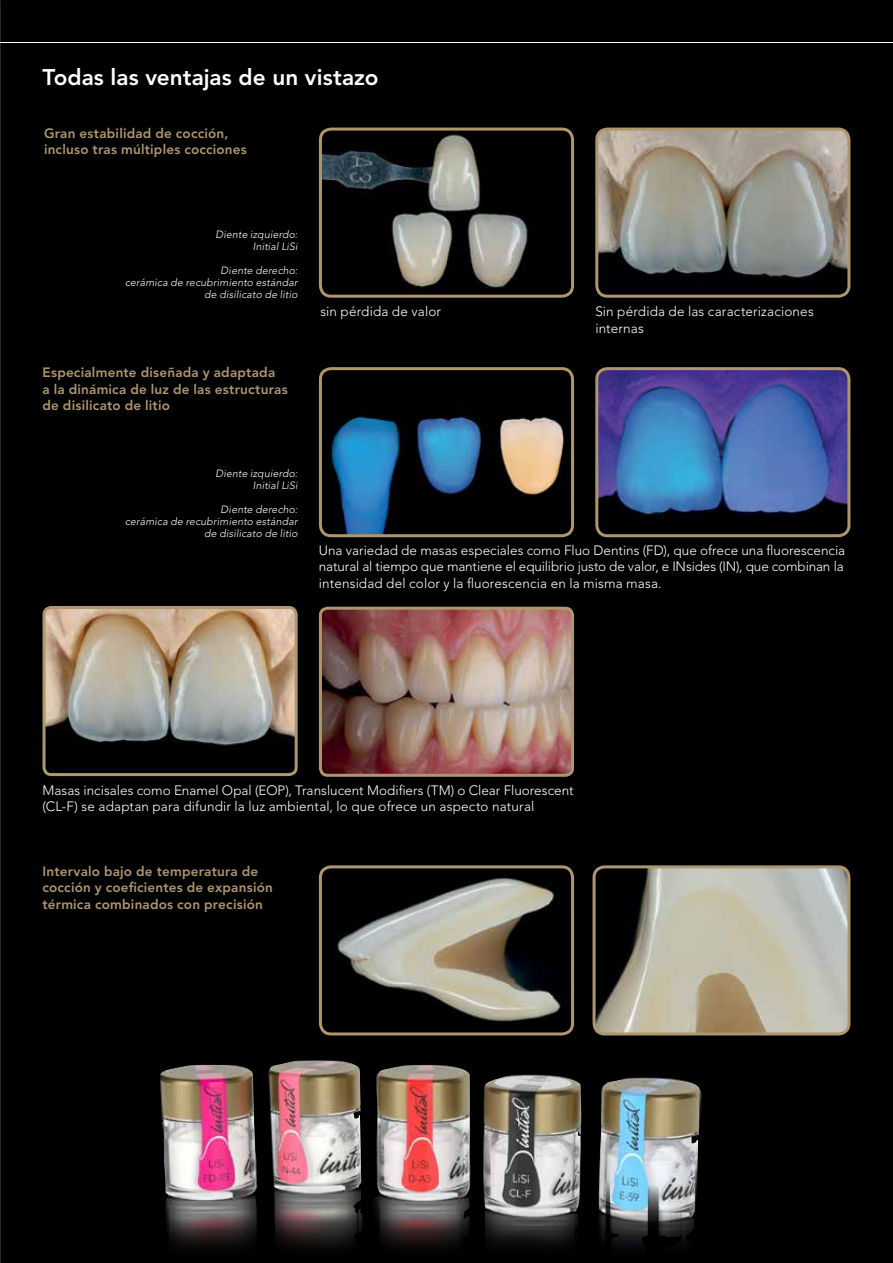
<style>
.page{position:relative;width:893px;height:1263px;background:#000}
.page>*{position:absolute;margin:0;border:0;box-sizing:border-box;transform-origin:0 0}
.t1{font:800 22.5px "Avenir LT Std";letter-spacing:.005em;color:#fff}
.t2{font:300 13.5px/16.5px "Avenir LT Std";letter-spacing:.01em;color:#fff}
.t3{font:800 13.5px/16.5px "Avenir LT Std";letter-spacing:.015em;color:#ae976d}
.t4{font:italic 300 10.5px/12px "Avenir LT Std";letter-spacing:.015em;color:#fff;text-align:right}
</style>
<div class="page">
<svg style="left:0;top:42px;width:893px;height:25px"></svg>
<img style="left:160px;top:1060px;width:498px;height:188px">
<img style="left:44px;top:607px;width:250px;height:167px">
<div style="left:43px;top:606px;width:255px;height:170px;border:3px solid #ae976d;border-radius:7px"></div>
<img style="left:320px;top:608px;width:252px;height:165px">
<div style="left:319px;top:607px;width:255px;height:170px;border:3px solid #ae976d;border-radius:7px"></div>
<img style="left:321px;top:869px;width:251px;height:165px">
<div style="left:319px;top:865px;width:255px;height:170px;border:3px solid #ae976d;border-radius:11px"></div>
<img style="left:594px;top:869px;width:255px;height:165px">
<div style="left:593px;top:865px;width:257px;height:170px;border:3px solid #ae976d;border-radius:11px"></div>
<img style="left:599px;top:129px;width:250px;height:165px">
<div style="left:595px;top:128px;width:255px;height:170px;border:3px solid #ae976d;border-radius:11px"></div>
<img style="left:321px;top:129px;width:251px;height:165px">
<div style="left:319px;top:128px;width:255px;height:170px;border:3px solid #ae976d;border-radius:11px"></div>
<img style="left:321px;top:371px;width:251px;height:164px">
<div style="left:319px;top:367px;width:255px;height:170px;border:3px solid #ae976d;border-radius:11px"></div>
<img style="left:599px;top:369px;width:250px;height:167px">
<div style="left:595px;top:367px;width:255px;height:170px;border:3px solid #ae976d;border-radius:11px"></div>
<h1 class="t1" style="left:43px;top:64px;width:337px">Todas las ventajas de un vistazo</h1>
<p class="t3" style="left:44px;top:125px;width:204px">Gran estabilidad de cocción, incluso tras múltiples cocciones</p>
<p class="t4" style="left:215px;top:228px;width:84px">Diente izquierdo:<br>Initial LiSi</p>
<p class="t4" style="left:125px;top:264px;width:174px">Diente derecho:<br>cerámica de recubrimiento estándar de disilicato de litio</p>
<p class="t3" style="left:43px;top:364px;width:247px">Especialmente diseñada y adaptada<br>a la dinámica de luz de las estructuras de disilicato de litio</p>
<p class="t2" style="left:320px;top:303px;width:122px">sin pérdida de valor</p>
<p class="t2" style="left:595px;top:303px;width:220px">Sin pérdida de las caracterizaciones internas</p>
<p class="t4" style="left:215px;top:468px;width:84px">Diente izquierdo:<br>Initial LiSi</p>
<p class="t4" style="left:125px;top:504px;width:174px">Diente derecho:<br>cerámica de recubrimiento estándar de disilicato de litio</p>
<p class="t2" style="left:319px;top:542px;width:528px;text-align:justify">Una variedad de masas especiales como Fluo Dentins (FD), que ofrece una fluorescencia natural al tiempo que mantiene el equilibrio justo de valor, e INsides (IN), que combinan la intensidad del color y la fluorescencia en la misma masa.</p>
<p class="t2" style="left:43px;top:782px;width:533px">Masas incisales como Enamel Opal (EOP), Translucent Modifiers (TM) o Clear Fluorescent (CL-F) se adaptan para difundir la luz ambiental, lo que ofrece un aspecto natural</p>
<p class="t3" style="left:43px;top:863px;width:232px">Intervalo bajo de temperatura de cocción y coeficientes de expansión térmica combinados con precisión</p>
</div>
